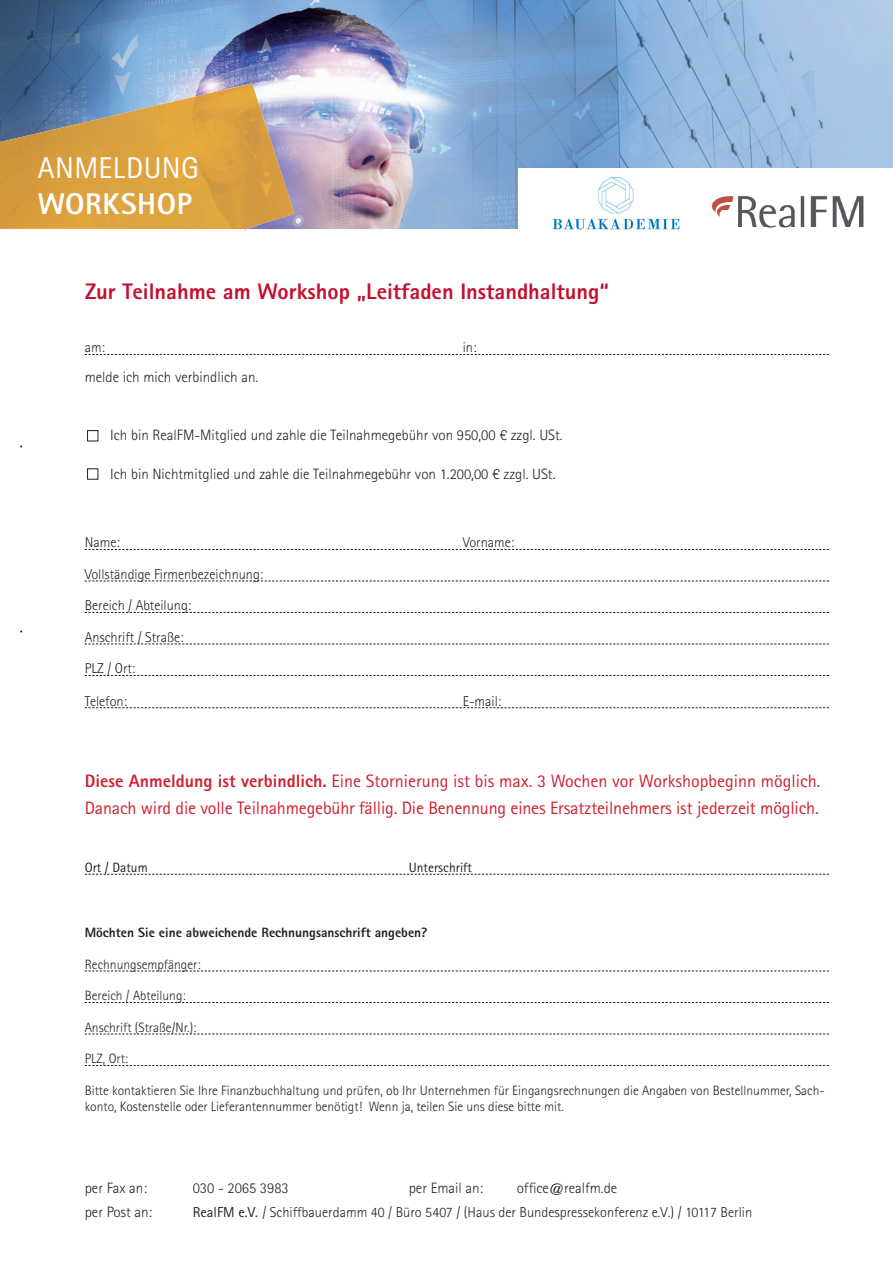
<style>
.page{position:relative;width:893px;height:1263px;background:#fff}
.page>*{position:absolute;margin:0;border:0;box-sizing:border-box;transform-origin:0 0}
.t1{font:30px "Rotis Sans Serif Std";letter-spacing:.015em;color:#fff}
.t2{font:800 30px "Rotis Sans Serif Std";letter-spacing:.02em;color:#fff}
.t3{font:800 22.5px "Rotis Sans Serif Std";color:#c3102f}
.t4{font:18px/27px "Rotis Sans Serif Std";letter-spacing:-.01em;color:#d02132}
.t5{font:300 15px "Rotis Sans Serif Std";color:#231f20}
.t6{font:300 14.4px "Rotis Sans Serif Std";color:#231f20}
.t7{font:300 14.25px "Rotis Sans Serif Std";color:#231f20}
.t8{font:300 13.5px/15.8px "Rotis Sans Serif Std";color:#231f20}
.t9{font:800 13.5px "Rotis Sans Serif Std";color:#231f20}
.t10{font:13.5px "Rotis Sans Serif Std";color:#231f20}
.s1{font-weight:800}
.s2{font-weight:400}
</style>
<div class="page">
<svg style="left:85px;top:354px;width:744px;height:1px"></svg>
<svg style="left:85px;top:549px;width:744px;height:1px"></svg>
<svg style="left:85px;top:581px;width:744px;height:1px"></svg>
<svg style="left:85px;top:612px;width:744px;height:1px"></svg>
<svg style="left:85px;top:644px;width:744px;height:1px"></svg>
<svg style="left:85px;top:675px;width:744px;height:1px"></svg>
<svg style="left:85px;top:707px;width:744px;height:1px"></svg>
<svg style="left:85px;top:874px;width:744px;height:1px"></svg>
<svg style="left:85px;top:971px;width:744px;height:1px"></svg>
<svg style="left:85px;top:1002px;width:744px;height:1px"></svg>
<svg style="left:85px;top:1034px;width:744px;height:1px"></svg>
<svg style="left:85px;top:1065px;width:744px;height:1px"></svg>
<img style="left:0;top:0;width:893px;height:229px">
<div style="left:519px;top:168px;width:374px;height:85px;background:#fff"></div>
<img style="left:0;top:83px;width:294px;height:146px">
<img style="left:552px;top:177px;width:128px;height:53px">
<img style="left:712px;top:196px;width:152px;height:32px">
<div style="left:87px;top:430px;width:11px;height:11px;border:1px solid #231f20"></div>
<div style="left:87px;top:468px;width:11px;height:12px;border:1px solid #231f20"></div>
<h1 class="t1" style="left:38px;top:150px;width:163px">ANMELDUNG</h1>
<h1 class="t2" style="left:38px;top:185px;width:156px">WORKSHOP</h1>
<h2 class="t3" style="left:85px;top:277px;width:526px">Zur Teilnahme am Workshop „Leitfaden Instandhaltung“</h2>
<p class="t7" style="left:85px;top:339px;width:22px">am:</p>
<p class="t7" style="left:463px;top:339px;width:15px">in:</p>
<p class="t5" style="left:85px;top:368px;width:175px">melde ich mich verbindlich an.</p>
<p class="t5" style="left:110px;top:426px;width:454px">Ich bin RealFM-Mitglied und zahle die Teilnahmegebühr von 950,00 € zzgl. USt.</p>
<p class="t5" style="left:110px;top:465px;width:447px">Ich bin Nichtmitglied und zahle die Teilnahmegebühr von 1.200,00 € zzgl. USt.</p>
<p class="t7" style="left:85px;top:534px;width:37px">Name:</p>
<p class="t7" style="left:463px;top:534px;width:53px">Vorname:</p>
<p class="t7" style="left:85px;top:566px;width:180px">Vollständige Firmenbezeichnung:</p>
<p class="t7" style="left:85px;top:597px;width:108px">Bereich / Abteilung:</p>
<p class="t7" style="left:85px;top:629px;width:100px">Anschrift / Straße:</p>
<p class="t7" style="left:85px;top:660px;width:52px">PLZ / Ort:</p>
<p class="t7" style="left:85px;top:693px;width:44px">Telefon:</p>
<p class="t7" style="left:463px;top:693px;width:40px">E-mail:</p>
<h3 class="t4" style="left:85px;top:767px;width:737px"><span class="s1">Diese Anmeldung ist verbindlich.</span> Eine Stornierung ist bis max. 3 Wochen vor Workshopbeginn möglich.<br>Danach wird die volle Teilnahmegebühr fällig. Die Benennung eines Ersatzteilnehmers ist jederzeit möglich.</h3>
<p class="t10" style="left:85px;top:860px;width:64px">Ort / Datum</p>
<p class="t10" style="left:409px;top:860px;width:65px">Unterschrift</p>
<p class="t9" style="left:85px;top:924px;width:344px">Möchten Sie eine abweichende Rechnungsanschrift angeben?</p>
<p class="t8" style="left:85px;top:956px;width:117px">Rechnungsempfänger:</p>
<p class="t8" style="left:85px;top:988px;width:103px">Bereich / Abteilung:</p>
<p class="t8" style="left:85px;top:1019px;width:113px">Anschrift (Straße/Nr.):</p>
<p class="t8" style="left:85px;top:1051px;width:45px">PLZ, Ort:</p>
<p class="t8" style="left:85px;top:1082px;width:741px">Bitte kontaktieren Sie Ihre Finanzbuchhaltung und prüfen, ob Ihr Unternehmen für Eingangsrechnungen die Angaben von Bestellnummer, Sach&shy;konto, Kostenstelle oder Lieferantennummer benötigt! Wenn ja, teilen Sie uns diese bitte mit.</p>
<p class="t5" style="left:85px;top:1179px;width:64px">per Fax an:</p>
<p class="t5" style="left:193px;top:1179px;width:98px">030 - 2065 3983</p>
<p class="t5" style="left:409px;top:1179px;width:76px">per Email an:</p>
<p class="t5" style="left:517px;top:1179px;width:102px">office@realfm.de</p>
<p class="t5" style="left:85px;top:1203px;width:69px">per Post an:</p>
<p class="t6" style="left:193px;top:1204px;width:561px"><span class="s2">RealFM e.V.</span> / Schiffbauerdamm 40 / Büro 5407 / (Haus der Bundespressekonferenz e.V.) / 10117 Berlin</p>
</div>
